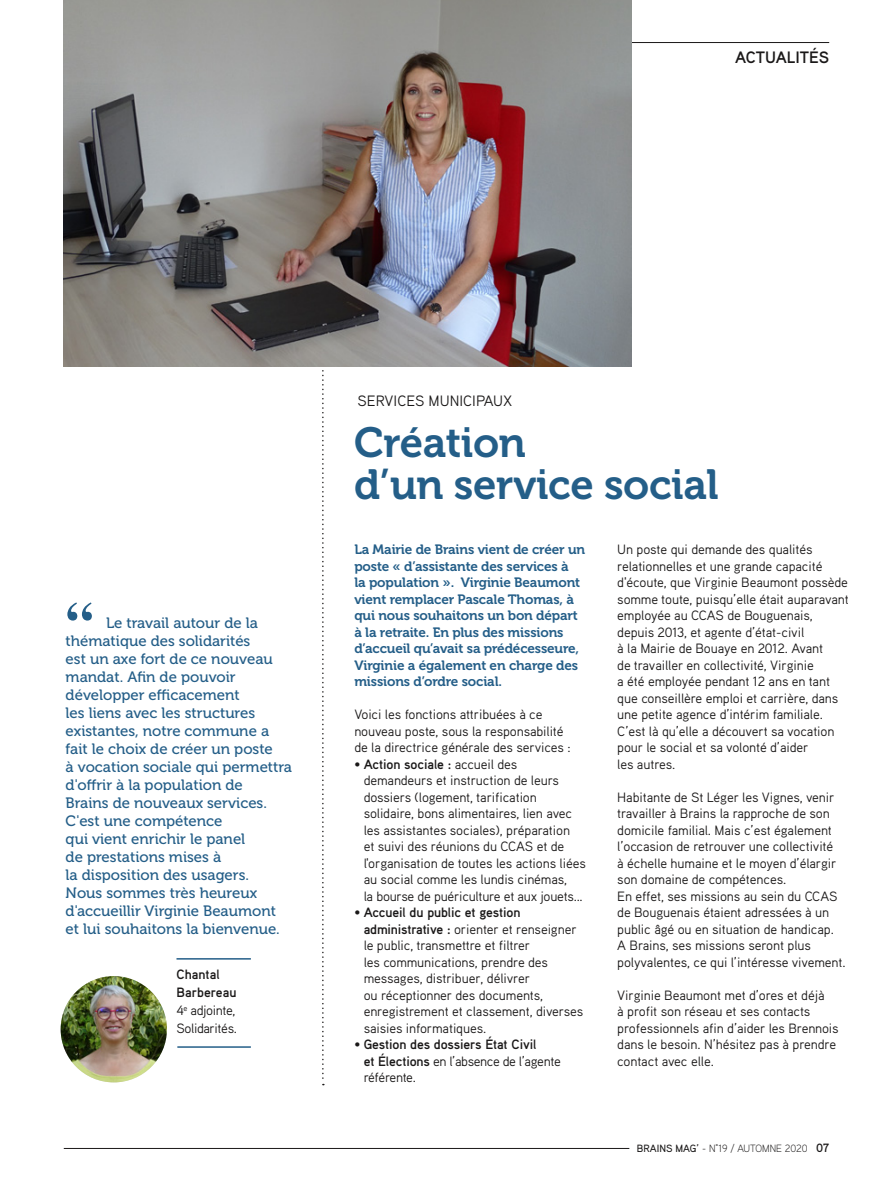
<style>
.page{position:relative;width:893px;height:1191px;background:#fff}
.page>*{position:absolute;margin:0;border:0;box-sizing:border-box;transform-origin:0 0}
.t1{font:700 54px "Times";color:#245e88}
.t2{font:42px/42px "Museo 700";color:#245e88}
.t3{font:700 16.5px "Aaux Pro";color:#1a1818}
.t4{font:15px/18px "Museo 500";color:#245e88}
.t5{font:15px "Aaux Pro";color:#1a1818}
.t6{font:13.5px/16.5px "Aaux Pro";letter-spacing:-.01em;color:#1a1818}
.t7{font:13.5px/16.5px "Museo 700";letter-spacing:-.01em;color:#245e88}
.t8{font:700 13.5px/16.5px "Aaux Pro";letter-spacing:-.01em;color:#1a1818}
.t9{font:300 10.5px "Aaux Pro";letter-spacing:-.01em;color:#1a1818}
.s1{font-weight:700}
.s2{font-weight:400}
.s3{font-weight:500}
.s4{font-weight:700;font-size:12px}
</style>
<div class="page">
<hr style="left:64px;top:42px;width:765px;height:1px;background:#1a1818">
<svg style="left:322px;top:366px;width:2px;height:719px"></svg>
<img style="left:64px;top:0;width:567px;height:366px">
<hr style="left:177px;top:1046px;width:74px;height:1px;background:#245e88">
<hr style="left:176px;top:958px;width:75px;height:1px;background:#245e88">
<img style="left:61px;top:976px;width:106px;height:106px;border-radius:53px">
<hr style="left:64px;top:1148px;width:565px;height:1px;background:#1a1818">
<p class="t3" style="left:735px;top:47px;width:93px">actualités</p>
<h1 class="t1" style="left:66px;top:570px;width:28px">“</h1>
<p class="t4" style="left:66px;top:614px;width:228px;text-indent:40px">Le travail autour de la thématique des solidarités<br>est un axe fort de ce nouveau mandat. Afin de pouvoir développer efficacement<br>les liens avec les structures existantes, notre commune a fait le choix de créer un poste<br>à vocation sociale qui permettra d'offrir à la population de<br>Brains de nouveaux services.<br>C'est une compétence<br>qui vient enrichir le panel<br>de prestations mises à<br>la disposition des usagers.<br>Nous sommes très heureux d'accueillir Virginie Beaumont et lui souhaitons la bienvenue.</p>
<p class="t6" style="left:176px;top:965px;width:62px;line-height:18px"><span class="s1">Chantal<br>Barbereau<br></span>4<sup>e</sup> adjointe,<br>Solidarités.</p>
<p class="t5" style="left:358px;top:391px;width:45px">SERVICES</p>
<p class="t5" style="left:428px;top:391px;width:9px">MUNICI</p>
<p class="t5" style="left:476px;top:391px;width:38px">PAU X</p>
<h2 class="t2" style="left:354px;top:422px;width:366px">Création<br>d’un service social</h2>
<p class="t7" style="left:354px;top:541px;width:232px">La Mairie de Brains vient de créer un poste « d’assistante des services à<br>la population ». Virginie Beaumont vient remplacer Pascale Thomas, à qui nous souhaitons un bon départ à la retraite. En plus des missions d’accueil qu’avait sa prédécesseure, Virginie a également en charge des missions d’ordre social.</p>
<p class="t6" style="left:354px;top:706px;width:218px">Voici les fonctions attribuées à ce nouveau poste, sous la responsabilité de la directrice générale des services :</p>
<p class="t6" style="left:364px;top:755px;width:210px;text-indent:-9px">• <span class="s1">Action sociale :</span> accueil des demandeurs et instruction de leurs dossiers (logement, tarification solidaire, bons alimentaires, lien avec les assistantes sociales), préparation et suivi des réunions du CCAS</p>
<p class="t6" style="left:364px;top:838px;width:224px;text-indent:173px">et de l'organisation de toutes les actions liées au social comme les lundis cinémas,<br>la bourse de puériculture et aux jouets...</p>
<p class="t6" style="left:364px;top:904px;width:221px;text-indent:-9px">• <span class="s1">Accueil du public et gestion administrative :</span> orienter et renseigner le public, transmettre et filtrer<br>les communications, prendre des messages, distribuer, délivrer<br>ou réceptionner des documents, enregistrement et classement, diverses saisies informatiques.</p>
<p class="t8" style="left:364px;top:1036px;width:199px;text-indent:-9px"><span class="s2">•</span> Gestion des dossiers État Civil<br>et Élections <span class="s2">en l’absence de l’agente référente.</span></p>
<p class="t6" style="left:617px;top:541px;width:233px">U n poste qui demande des qualités relationnelles et une grande capacité d'écoute, que Virginie Beaumont possède somme toute, puisqu’elle était auparavant employée au CCAS</p>
<p class="t6" style="left:617px;top:607px;width:222px;text-indent:110px">de Bouguenais, depuis 2013, et agente d’état-civil<br>à la Mairie de Bouaye en 2012. Avant de travailler en collectivité, Virginie<br>a été employée pendant 12 ans en tant que conseillère emploi et carrière, dans une petite agence d’intérim familiale.<br>C’est là qu’elle a découvert sa vocation pour le social et sa volonté d’aider<br>les autres.</p>
<p class="t6" style="left:617px;top:788px;width:230px">Habitante de St Léger les Vignes, venir travailler à Brains la rapproche de son domicile familial. Mais c’est également l’occasion de retrouver une collectivité<br>à échelle humaine et le moyen d’élargir son domaine de compétences.<br>En effet, ses missions au sein du CCAS<br>de Bouguenais étaient adressées à un public âgé ou en situation de handicap.<br>A Brains, ses missions seront plus polyvalentes, ce qui l’intéresse vivement.</p>
<p class="t6" style="left:617px;top:986px;width:223px">Virginie Beaumont met d’ores et déjà<br>à profit son réseau et ses contacts professionnels afin d’aider les Brennois dans le besoin. N ’hésitez pas à prendre contact avec elle.</p>
<p class="t9" style="left:637px;top:1141px;width:194px"><span class="s3">BRAINS MAG’</span> - N°19 / AUTOMNE 2020 <span class="s4">07</span></p>
</div>
